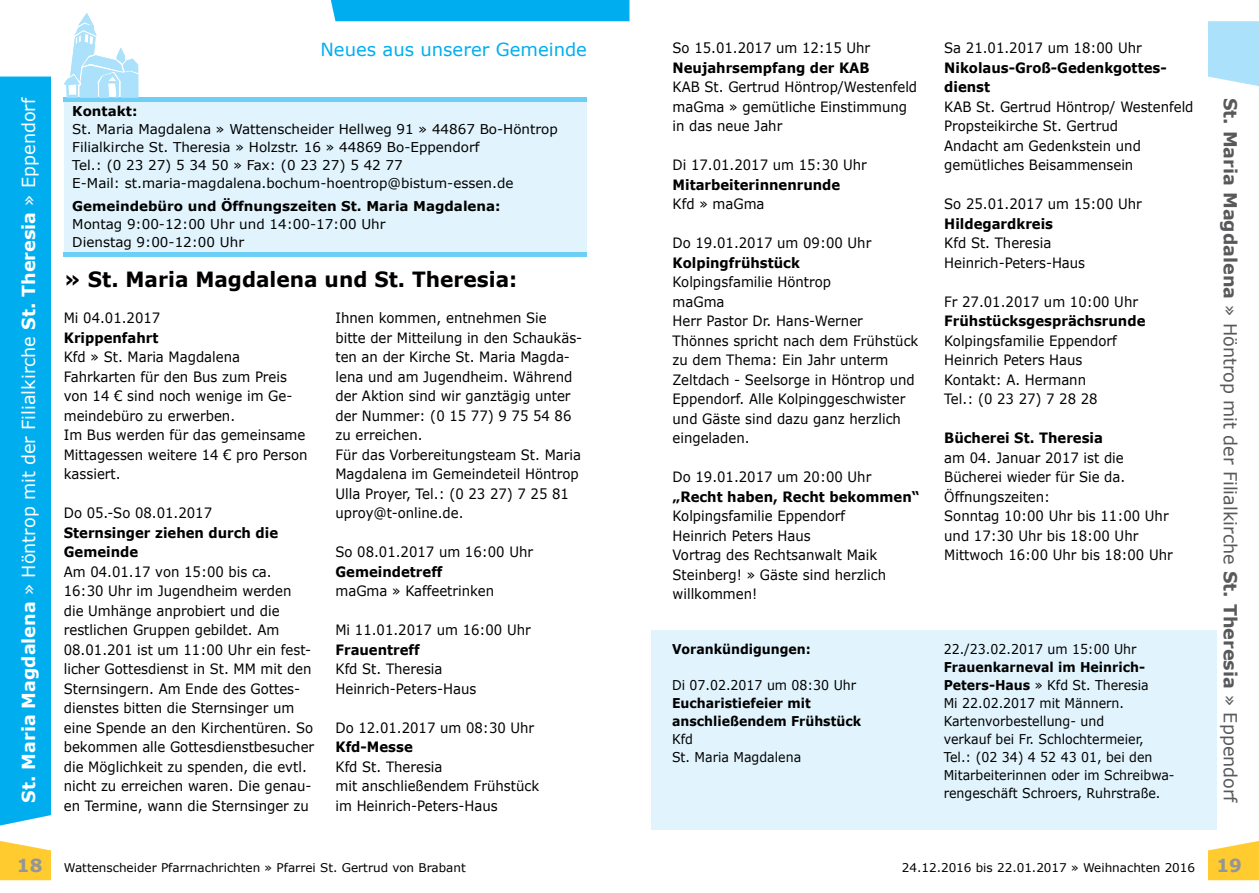
<style>
.page{position:relative;width:1259px;height:893px;background:#fff}
.page>*{position:absolute;margin:0;border:0;box-sizing:border-box;transform-origin:0 0}
.t1{font:700 21px "Verdana";color:#000;scale:.96 1}
.t2{font:18px "Verdana";color:#fff}
.t3{font:18px "Verdana";color:#58595b}
.t4{font:18px "Verdana";color:#00aeef}
.t5{font:700 18px "Verdana";color:#939598}
.t6{font:14.25px/19.5px "Verdana";color:#000;scale:.93 1}
.t7{font:700 14.25px/19.5px "Verdana";color:#000;scale:.93 1}
.t8{font:13.5px/18px "Verdana";color:#000;scale:.93 1}
.t9{font:13.5px/18px "Verdana";color:#000}
.t10{font:700 13.5px/18px "Verdana";color:#000;scale:.93 1}
.t11{font:700 13.5px "Verdana";color:#000}
.t12{font:12px "Verdana";color:#000}
.s1{font-weight:700}
</style>
<div class="page">
<svg style="left:0;top:841px;width:51px;height:39px;background:#ffd147"></svg>
<div style="left:0;top:77px;width:51px;height:749px;background:#00aeef"></div>
<div style="left:330px;top:0;width:299px;height:21px;background:#00aeef"></div>
<svg style="left:1208px;top:841px;width:51px;height:39px;background:#ffd147"></svg>
<svg style="left:1208px;top:21px;width:51px;height:65px;background:#b1e3fa"></svg>
<div style="left:64px;top:98px;width:522px;height:155px;background:#e1f4fd"></div>
<hr style="left:64px;top:98px;width:523px;height:4px;background:#6dcff6">
<hr style="left:64px;top:253px;width:523px;height:4px;background:#6dcff6">
<svg style="left:64px;top:13px;width:74px;height:85px"></svg>
<div style="left:651px;top:630px;width:565px;height:200px;background:#e1f4fd"></div>
<p class="t2" style="left:17px;top:803px;width:707px;rotate:-90deg"><span class="s1">St. Maria Magdalena</span> » Höntrop mit der Filialkirche <span class="s1">St. Theresia</span> » Eppendorf</p>
<p class="t4" style="left:320px;top:38px;width:268px">Neues aus unserer Gemeinde</p>
<p class="t11" style="left:72px;top:103px;width:67px">Kontakt:</p>
<p class="t9" style="left:72px;top:120px;width:487px">St. Maria Magdalena » Wattenscheider Hellweg 91 » 44867 Bo-Höntrop Filialkirche St. Theresia » Holzstr. 16 » 44869 Bo-Eppendorf<br>Tel.: (0 23 27) 5 34 50 » Fax: (0 23 27) 5 42 77<br>E-Mail: st.maria-magdalena.bochum-hoentrop@bistum-essen.de</p>
<p class="t11" style="left:72px;top:197px;width:430px">Gemeindebüro und Öffnungszeiten St. Maria Magdalena:</p>
<p class="t9" style="left:72px;top:214px;width:315px">Montag 9:00-12:00 Uhr und 14:00-17:00 Uhr<br>Dienstag 9:00-12:00 Uhr</p>
<h1 class="t1" style="left:64px;top:266px;width:474px">» St. Maria Magdalena und St. Theresia:</h1>
<p class="t6" style="left:64px;top:308px;width:105px">Mi 04.01.2017</p>
<p class="t7" style="left:64px;top:327px;width:103px">Krippenfahrt</p>
<p class="t6" style="left:64px;top:347px;width:263px">Kfd » St. Maria Magdalena<br>Fahrkarten für den Bus zum Preis von 14 € sind noch wenige im Ge&shy;meindebüro zu erwerben.<br>Im Bus werden für das gemeinsame<br>Mittagessen weitere 14 € pro Person kassiert.</p>
<p class="t6" style="left:64px;top:503px;width:161px">Do 05.-So 08.01.2017</p>
<p class="t7" style="left:64px;top:522px;width:232px">Sternsinger ziehen durch die<br>Gemeinde</p>
<p class="t6" style="left:64px;top:561px;width:271px">Am 04.01.17 von 15:00 bis ca.<br>16:30 Uhr im Jugendheim werden die Umhänge anprobiert und die restlichen Gruppen gebildet. Am 08.01.201 ist um 11:00 Uhr ein fest&shy;licher Gottesdienst in St. MM mit den Sternsingern. Am Ende des Gottes&shy;dienstes bitten die Sternsinger um eine Spende an den Kirchentüren. So bekommen alle Gottesdienstbesucher die Möglichkeit zu spenden, die evtl. nicht zu erreichen waren. Die genau&shy;en Termine, wann die Sternsinger zu</p>
<p class="t6" style="left:335px;top:308px;width:267px">Ihnen kommen, entnehmen Sie<br>bitte der Mitteilung in den Schaukäs&shy;ten an der Kirche St. Maria Magda&shy;lena und am Jugendheim. Während der Aktion sind wir ganztägig unter der Nummer: (0 15 77) 9 75 54 86 zu erreichen.<br>Für das Vorbereitungsteam St. Maria<br>Magdalena im Gemeindeteil Höntrop<br>Ulla Proyer, Tel.: (0 23 27) 7 25 81 uproy@t-online.de.</p>
<p class="t6" style="left:335px;top:542px;width:214px">So 08.01.2017 um 16:00 Uhr</p>
<p class="t7" style="left:335px;top:561px;width:117px">Gemeindetreff</p>
<p class="t6" style="left:335px;top:581px;width:172px">maGma » Kaffeetrinken</p>
<p class="t6" style="left:335px;top:620px;width:211px">Mi 11.01.2017 um 16:00 Uhr</p>
<p class="t7" style="left:335px;top:639px;width:92px">Frauentreff</p>
<p class="t6" style="left:335px;top:659px;width:153px">Kfd St. Theresia<br>Heinrich-Peters-Haus</p>
<p class="t6" style="left:335px;top:717px;width:215px">Do 12.01.2017 um 08:30 Uhr</p>
<p class="t7" style="left:335px;top:737px;width:85px">Kfd-Messe</p>
<p class="t6" style="left:335px;top:756px;width:220px">Kfd St. Theresia<br>mit anschließendem Frühstück im Heinrich-Peters-Haus</p>
<p class="t6" style="left:672px;top:38px;width:214px">So 15.01.2017 um 12:15 Uhr</p>
<p class="t7" style="left:672px;top:58px;width:213px">Neujahrsempfang der KAB</p>
<p class="t6" style="left:672px;top:77px;width:264px">KAB St. Gertrud Höntrop/Westenfeld maGma » gemütliche Einstimmung in das neue Jahr</p>
<p class="t6" style="left:672px;top:155px;width:210px">Di 17.01.2017 um 15:30 Uhr</p>
<p class="t7" style="left:672px;top:174px;width:182px">Mitarbeiterinnenrunde</p>
<p class="t6" style="left:672px;top:194px;width:100px">Kfd » maGma</p>
<p class="t6" style="left:672px;top:233px;width:215px">Do 19.01.2017 um 09:00 Uhr</p>
<p class="t7" style="left:672px;top:252px;width:138px">Kolpingfrühstück</p>
<p class="t6" style="left:672px;top:272px;width:266px">Kolpingsfamilie Höntrop<br>maGma<br>Herr Pastor Dr. Hans-Werner<br>Thönnes spricht nach dem Frühstück zu dem Thema: Ein Jahr unterm<br>Zeltdach - Seelsorge in Höntrop und<br>Eppendorf. Alle Kolpinggeschwister und Gäste sind dazu ganz herzlich eingeladen.</p>
<p class="t6" style="left:672px;top:467px;width:215px">Do 19.01.2017 um 20:00 Uhr</p>
<p class="t7" style="left:672px;top:486px;width:267px">„Recht haben, Recht bekommen“</p>
<p class="t6" style="left:672px;top:506px;width:231px">Kolpingsfamilie Eppendorf<br>Heinrich Peters Haus<br>Vortrag des Rechtsanwalt Maik<br>Steinberg! » Gäste sind herzlich willkommen!</p>
<p class="t10" style="left:672px;top:639px;width:151px">Vorankündigungen:</p>
<p class="t8" style="left:672px;top:675px;width:199px">Di 07.02.2017 um 08:30 Uhr</p>
<p class="t10" style="left:672px;top:693px;width:205px">Eucharistiefeier mit anschließendem Frühstück</p>
<p class="t8" style="left:672px;top:729px;width:140px">Kfd<br>St. Maria Magdalena</p>
<p class="t6" style="left:944px;top:38px;width:214px">Sa 21.01.2017 um 18:00 Uhr</p>
<p class="t7" style="left:944px;top:58px;width:241px">Nikolaus-Groß-Gedenkgottes&shy;dienst</p>
<p class="t6" style="left:944px;top:97px;width:269px">KAB St. Gertrud Höntrop/ Westenfeld<br>Propsteikirche St. Gertrud<br>Andacht am Gedenkstein und gemütliches Beisammensein</p>
<p class="t6" style="left:944px;top:194px;width:214px">So 25.01.2017 um 15:00 Uhr</p>
<p class="t7" style="left:944px;top:214px;width:119px">Hildegardkreis</p>
<p class="t6" style="left:944px;top:233px;width:153px">Kfd St. Theresia<br>Heinrich-Peters-Haus</p>
<p class="t6" style="left:944px;top:292px;width:210px">Fr 27.01.2017 um 10:00 Uhr</p>
<p class="t7" style="left:944px;top:311px;width:218px">Frühstücksgesprächsrunde</p>
<p class="t6" style="left:944px;top:330px;width:187px">Kolpingsfamilie Eppendorf<br>Heinrich Peters Haus<br>Kontakt: A. Hermann<br>Tel.: (0 23 27) 7 28 28</p>
<p class="t7" style="left:944px;top:428px;width:172px">Bücherei St. Theresia</p>
<p class="t6" style="left:944px;top:448px;width:247px">am 04. Januar 2017 ist die<br>Bücherei wieder für Sie da.<br>Öffnungszeiten:<br>Sonntag 10:00 Uhr bis 11:00 Uhr und 17:30 Uhr bis 18:00 Uhr<br>Mittwoch 16:00 Uhr bis 18:00 Uhr</p>
<p class="t8" style="left:943px;top:639px;width:209px">22./23.02.2017 um 15:00 Uhr</p>
<p class="t8" style="left:943px;top:657px;width:250px"><span class="s1">Frauenkarneval im Heinrich-<br>Peters-Haus</span> » Kfd St. Theresia<br>Mi 22.02.2017 mit Männern.<br>Kartenvorbestellung- und<br>verkauf bei Fr. Schlochtermeier,<br>Tel.: (02 34) 4 52 43 01, bei den<br>Mitarbeiterinnen oder im Schreibwa&shy;rengeschäft Schroers, Ruhrstraße.</p>
<p class="t3" style="left:1242px;top:98px;width:707px;rotate:90deg"><span class="s1">St. Maria Magdalena</span> » Höntrop mit der Filialkirche <span class="s1">St. Theresia</span> » Eppendorf</p>
<p class="t5" style="left:17px;top:854px;width:27px">18</p>
<p class="t5" style="left:1216px;top:854px;width:27px">19</p>
<p class="t12" style="left:64px;top:860px;width:403px">Wattenscheider Pfarrnachrichten » Pfarrei St. Gertrud von Brabant</p>
<p class="t12" style="left:901px;top:860px;width:295px">24.12.2016 bis 22.01.2017 » Weihnachten 2016</p>
</div>
